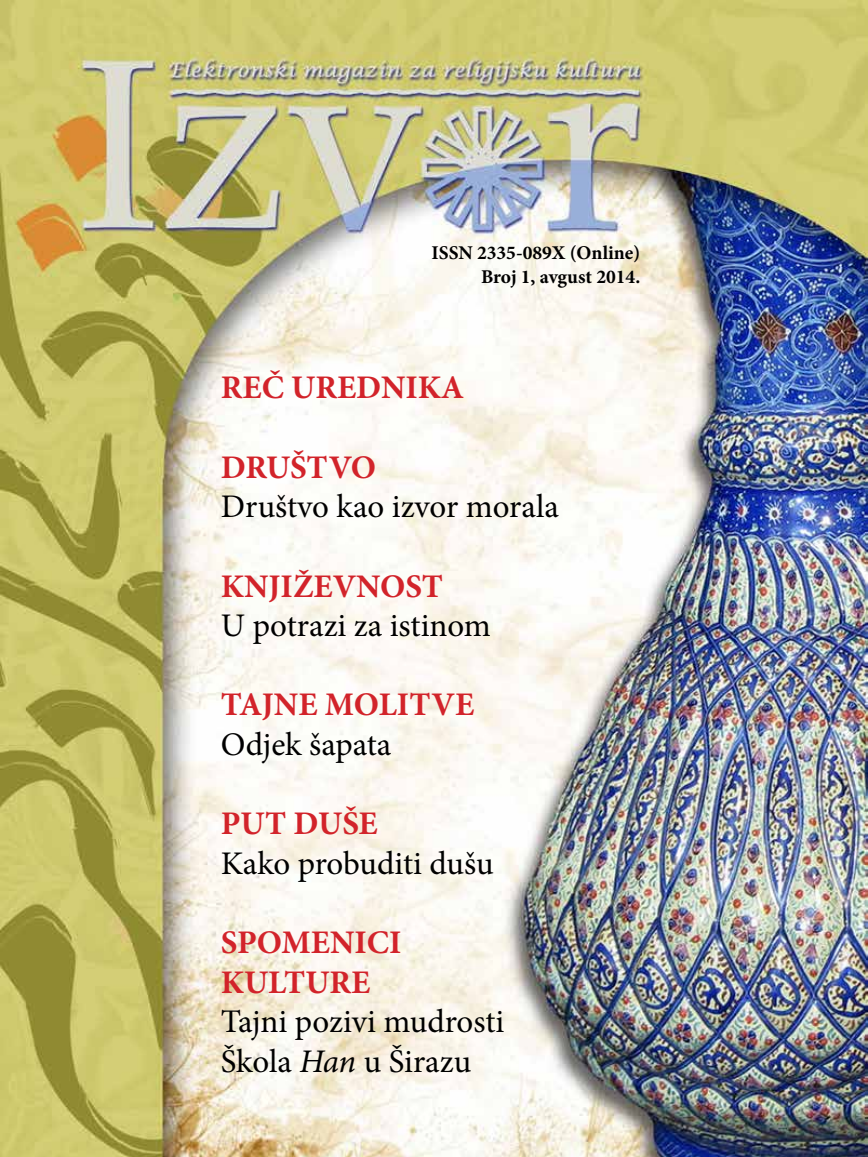
<style>
.page{position:relative;width:868px;height:1157px;background:#fff}
.page>*{position:absolute;margin:0;border:0;box-sizing:border-box;transform-origin:0 0}
.t1{font:33px/39.6px "Minion Pro";color:#000}
.t2{font:700 33px/39.6px "Minion Pro";color:#d2232a}
.t3{font:700 19.5px/23.4px "Minion Pro";color:#000;text-align:right}
.s1{font-style:italic}
</style>
<div class="page">
<img style="left:0;top:0;width:867px;height:1157px">
<p class="t3" style="left:431px;top:241px;width:210px">ISSN 2335-089X (Online)<br>Broj 1, avgust 2014.</p>
<p class="t2" style="left:221px;top:368px;width:245px">REČ UREDNIKA</p>
<p class="t2" style="left:221px;top:447px;width:157px">DRUŠTVO</p>
<p class="t1" style="left:221px;top:487px;width:339px">Društvo kao izvor morala</p>
<p class="t2" style="left:221px;top:566px;width:224px">KNJIŽEVNOST</p>
<p class="t1" style="left:221px;top:606px;width:271px">U potrazi za istinom</p>
<p class="t2" style="left:221px;top:684px;width:255px">TAJNE MOLITVE</p>
<p class="t1" style="left:221px;top:725px;width:172px">Odjek šapata</p>
<p class="t2" style="left:221px;top:803px;width:158px">PUT DUŠE</p>
<p class="t1" style="left:221px;top:843px;width:274px">Kako probuditi dušu</p>
<p class="t2" style="left:221px;top:922px;width:182px">SPOMENICI<br>KULTURE</p>
<p class="t1" style="left:221px;top:1002px;width:285px">Tajni pozivi mudrosti<br>Škola <span class="s1">Han</span> u Širazu</p>
</div>
